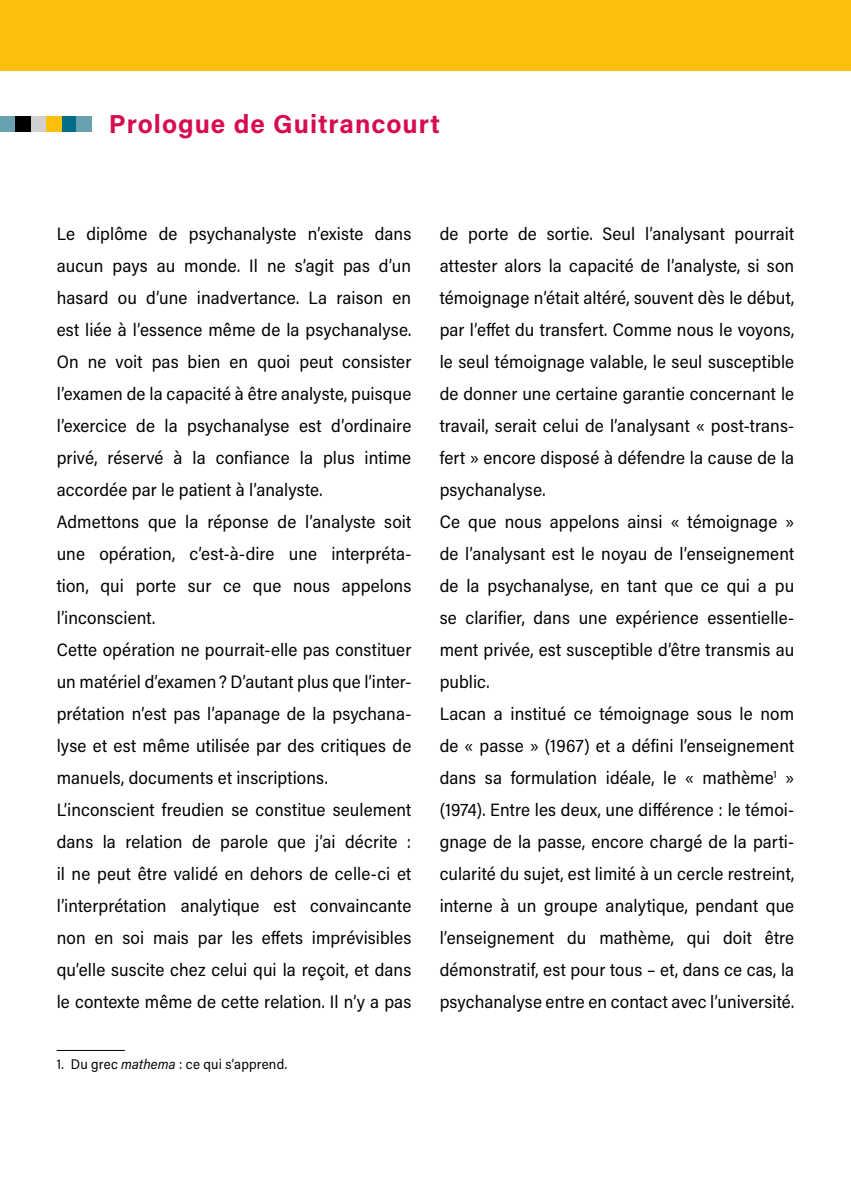
<style>
.page{position:relative;width:851px;height:1191px;background:#fff}
.page>*{position:absolute;margin:0;border:0;box-sizing:border-box;transform-origin:0 0}
.titre_module{font:700 26px "Acumin Pro";letter-spacing:.04em;color:#d60b52}
.TEXTE_COURANT{font:18px/32px "Acumin Pro Semi Cond";letter-spacing:.005em;color:#000;text-align:justify}
.TEXTE_COURANT-2{font:14px "Acumin Pro Semi Cond";letter-spacing:.015em;color:#000}
.s1{font-style:italic}
</style>
<div class="page">
<hr style="left:57px;top:1050px;width:68px;height:1px;background:#000">
<div style="left:0;top:116px;width:15px;height:16px;background:#69a1b1"></div>
<div style="left:31px;top:116px;width:15px;height:16px;background:#d0d0d0"></div>
<div style="left:61px;top:116px;width:16px;height:16px;background:#006e89"></div>
<div style="left:15px;top:116px;width:16px;height:16px;background:#000"></div>
<div style="left:46px;top:116px;width:15px;height:16px;background:#fcc00c"></div>
<div style="left:77px;top:116px;width:15px;height:16px;background:#69a1b1"></div>
<div style="left:0;top:0;width:850px;height:71px;background:#fcc00c"></div>
<p class="titre_module" style="left:109px;top:105px;width:332px">Prologue de Guitrancourt</p>
<p class="TEXTE_COURANT" style="left:57px;top:217px;width:356px">Le diplôme de psychanalyste n’existe dans aucun pays au monde. Il ne s’agit pas d’un hasard ou d’une inadvertance. La raison en est liée à l’essence même de la psychanalyse.<br>On ne voit pas bien en quoi peut consister l’examen de la capacité à être analyste, puisque l’exercice de la psychanalyse est d’ordinaire privé, réservé à la confiance la plus intime accordée par le patient à l’analyste.</p>
<p class="TEXTE_COURANT" style="left:57px;top:505px;width:356px">Admettons que la réponse de l’analyste soit une opération, c’est-à-dire une interpréta&shy;tion, qui porte sur ce que nous appelons l’inconscient.</p>
<p class="TEXTE_COURANT" style="left:57px;top:633px;width:356px">Cette opération ne pourrait-elle pas constituer un matériel d’examen? D’autant plus que l’inter&shy;prétation n’est pas l’apanage de la psychana&shy;lyse et est même utilisée par des critiques de manuels, documents et inscriptions.</p>
<p class="TEXTE_COURANT" style="left:57px;top:793px;width:356px">L’inconscient freudien se constitue seulement dans la relation de parole que j’ai décrite : il ne peut être validé en dehors de celle-ci et l’interprétation analytique est convaincante non en soi mais par les effets imprévisibles qu’elle suscite chez celui qui la reçoit, et dans le contexte même de cette relation. Il n’y a pas</p>
<p class="TEXTE_COURANT-2" style="left:57px;top:1054px;width:232px">1. Du grec <span class="s1">mathema</span> : ce qui s’apprend.</p>
<p class="TEXTE_COURANT" style="left:439px;top:217px;width:356px">de porte de sortie. Seul l’analysant pourrait attester alors la capacité de l’analyste, si son témoignage n’était altéré, souvent dès le début, par l’effet du transfert. Comme nous le voyons, le seul témoignage valable, le seul susceptible de donner une certaine garantie concernant le travail, serait celui de l’analysant « post-trans&shy;fert » encore disposé à défendre la cause de la psychanalyse.</p>
<p class="TEXTE_COURANT" style="left:439px;top:505px;width:356px">Ce que nous appelons ainsi « témoignage » de l’analysant est le noyau de l’enseignement de la psychanalyse, en tant que ce qui a pu se clarifier, dans une expérience essentielle&shy;ment privée, est susceptible d’être transmis au public.</p>
<p class="TEXTE_COURANT" style="left:439px;top:697px;width:356px">Lacan a institué ce témoignage sous le nom de « passe » (1967) et a défini l’enseignement dans sa formulation idéale, le « mathème<sup>1</sup> » (1974). Entre les deux, une différence : le témoi&shy;gnage de la passe, encore chargé de la parti&shy;cularité du sujet, est limité à un cercle restreint, interne à un groupe analytique, pendant que l’enseignement du mathème, qui doit être démonstratif, est pour tous – et, dans ce cas, la psychanalyse entre en contact avec l’université.</p>
</div>
